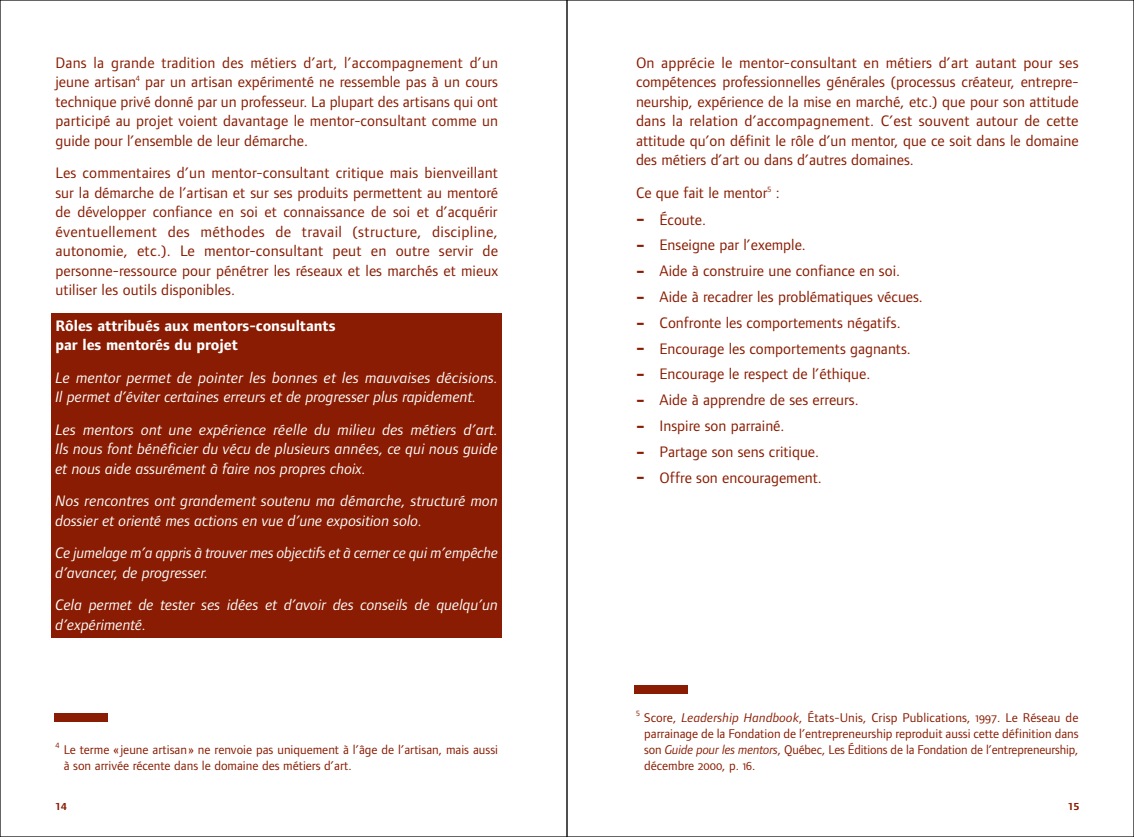
<style>
.page{position:relative;width:1134px;height:837px;background:#fff}
.page>*{position:absolute;margin:0;border:0;box-sizing:border-box;transform-origin:0 0}
.t1{font:15.75px/19.5px "Foundry Form Sans";color:#891c02;text-align:justify}
.t2{font:italic 15.75px/19.5px "Foundry Form Sans";color:#fff}
.t3{font:700 15.75px/19.5px "Foundry Form Sans";color:#fff}
.t4{font:13.2px/15.8px "Foundry Form Sans";color:#891c02}
.t5{font:700 10.5px "Foundry Form Sans";color:#891c02}
.t6{font:7.8px "Foundry Form Sans";color:#891c02}
.s1{font-weight:700;font-size:21px}
.s2{font-style:italic}
.s3{font-family:"Foundry Form Sans Book SC";font-size:12.75px}
</style>
<div class="page">
<div style="left:51px;top:314px;width:451px;height:324px;background:#891c02"></div>
<div style="left:54px;top:714px;width:54px;height:8px;background:#891c02"></div>
<div style="left:634px;top:686px;width:54px;height:8px;background:#891c02"></div>
<p class="t1" style="left:56px;top:54px;width:444px">Dans la grande tradition des métiers d’art, l’accompagnement d’un jeune artisan<sup>4</sup> par un artisan expérimenté ne ressemble pas à un cours technique privé donné par un professeur. La plupart des artisans qui ont participé au projet voient davantage le mentor-consultant comme un guide pour l’ensemble de leur démarche.</p>
<p class="t1" style="left:56px;top:165px;width:444px">Les commentaires d’un mentor-consultant critique mais bienveillant sur la démarche de l’artisan et sur ses produits permettent au mentoré de développer confiance en soi et connaissance de soi et d’acquérir éventuellement des méthodes de travail (structure, discipline, autonomie, etc.). Le mentor-consultant peut en outre servir de personne-ressource pour pénétrer les réseaux et les marchés et mieux utiliser les outils disponibles.</p>
<p class="t3" style="left:56px;top:317px;width:282px">Rôles attribués aux mentors-consultants par les mentorés du projet</p>
<p class="t2" style="left:55px;top:368px;width:444px">Le mentor permet de pointer les bonnes et les mauvaises décisions.<br>Il permet d’éviter certaines erreurs et de progresser plus rapidement.</p>
<p class="t2" style="left:56px;top:420px;width:444px;text-align:justify">Les mentors ont une expérience réelle du milieu des métiers d’art.<br>Ils nous font bénéficier du vécu de plusieurs années, ce qui nous guide et nous aide assurément à faire nos propres choix.</p>
<p class="t2" style="left:56px;top:491px;width:444px">Nos rencontres ont grandement soutenu ma démarche, structuré mon dossier et orienté mes actions en vue d’une exposition solo.</p>
<p class="t2" style="left:56px;top:543px;width:444px">Ce jumelage m’a appris à trouver mes objectifs et à cerner ce qui m’empêche d’avancer, de progresser.</p>
<p class="t2" style="left:56px;top:595px;width:444px">Cela permet de tester ses idées et d’avoir des conseils de quelqu’un d’expérimenté.</p>
<p class="t6" style="left:56px;top:742px;width:5px">4</p>
<p class="t4" style="left:64px;top:743px;width:436px">Le terme « jeune artisan » ne renvoie pas uniquement à l’âge de l’artisan, mais aussi à son arrivée récente dans le domaine des métiers d’art.</p>
<p class="t5" style="left:56px;top:803px;width:13px">14</p>
<p class="t1" style="left:636px;top:54px;width:444px">On apprécie le mentor-consultant en métiers d’art autant pour ses compétences professionnelles générales (processus créateur, entrepre&shy;neurship, expérience de la mise en marché, etc.) que pour son attitude dans la relation d’accompagnement. C’est souvent autour de cette attitude qu’on définit le rôle d’un mentor, que ce soit dans le domaine des métiers d’art ou dans d’autres domaines.</p>
<p class="t1" style="left:636px;top:184px;width:145px">Ce que fait le mentor<sup>5</sup> :</p>
<p class="t1" style="left:636px;top:211px;width:71px"><span class="s1">-</span> Écoute.</p>
<p class="t1" style="left:636px;top:237px;width:171px"><span class="s1">-</span> Enseigne par l’exemple.</p>
<p class="t1" style="left:636px;top:263px;width:266px"><span class="s1">-</span> Aide à construire une confiance en soi.</p>
<p class="t1" style="left:636px;top:288px;width:288px"><span class="s1">-</span> Aide à recadrer les problématiques vécues.</p>
<p class="t1" style="left:636px;top:314px;width:266px"><span class="s1">-</span> Confronte les comportements négatifs.</p>
<p class="t1" style="left:636px;top:340px;width:276px"><span class="s1">-</span> Encourage les comportements gagnants.</p>
<p class="t1" style="left:636px;top:366px;width:236px"><span class="s1">-</span> Encourage le respect de l’éthique.</p>
<p class="t1" style="left:636px;top:392px;width:224px"><span class="s1">-</span> Aide à apprendre de ses erreurs.</p>
<p class="t1" style="left:636px;top:417px;width:150px"><span class="s1">-</span> Inspire son parrainé.</p>
<p class="t1" style="left:636px;top:443px;width:185px"><span class="s1">-</span> Partage son sens critique.</p>
<p class="t1" style="left:636px;top:469px;width:187px"><span class="s1">-</span> Offre son encouragement.</p>
<p class="t6" style="left:636px;top:711px;width:5px">5</p>
<p class="t4" style="left:644px;top:711px;width:436px;text-align:justify">Score, <span class="s2">Leadership Handbook</span>, États-Unis, Crisp Publications, <span class="s3">1997</span>. Le Réseau de parrainage de la Fondation de l’entrepreneurship reproduit aussi cette définition dans son <span class="s2">Guide pour les mentors</span>, Québec, Les Éditions de la Fondation de l’entrepreneurship, décembre <span class="s3">2000</span>, p. <span class="s3">16</span>.</p>
<p class="t5" style="left:1068px;top:803px;width:13px">15</p>
</div>
